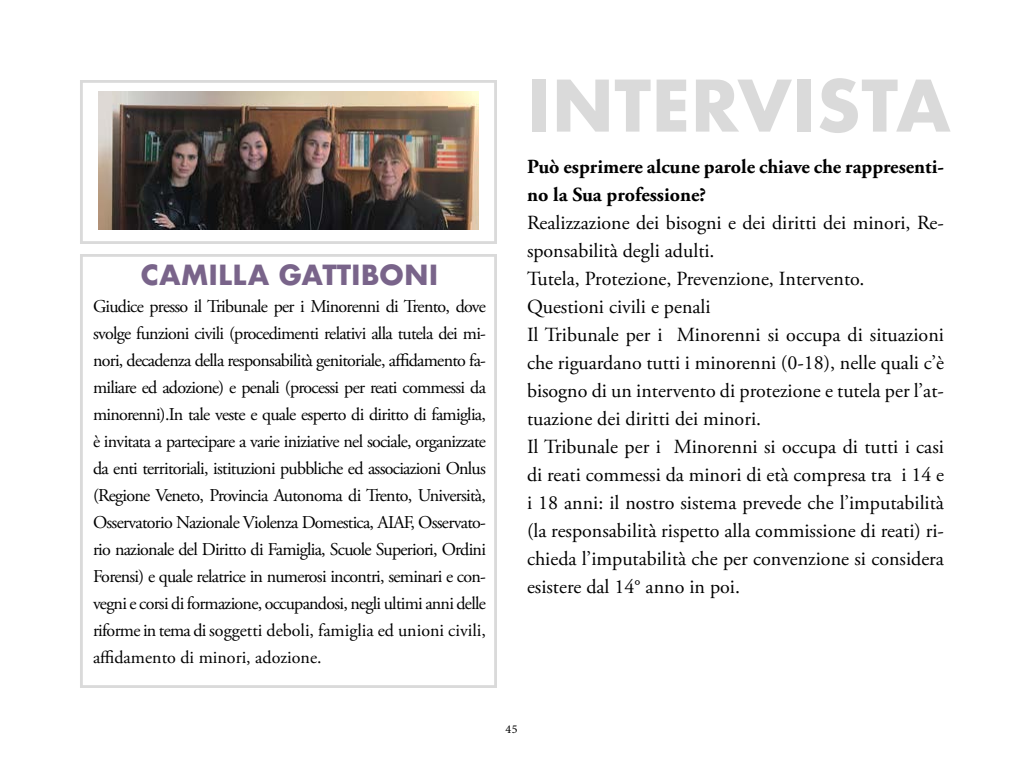
<style>
.page{position:relative;width:1024px;height:768px;background:#fff}
.page>*{position:absolute;margin:0;border:0;box-sizing:border-box;transform-origin:0 0}
.t1{font:700 69px "Futura";color:#dadada}
.t2{font:700 27px "Futura";color:#79648a}
.t3{font:20px/28px "Adobe Garamond Pro";color:#000}
.t4{font:700 20px/28px "Adobe Garamond Pro";color:#000}
.t5{font:18px/27px "Adobe Garamond Pro";color:#000;text-align:justify}
.t6{font:12px "Minion Pro";color:#000}
</style>
<div class="page">
<div style="left:80px;top:254px;width:417px;height:434px;border:3px solid #dadada"></div>
<div style="left:80px;top:80px;width:417px;height:164px;border:3px solid #dadada"></div>
<img style="left:98px;top:91px;width:381px;height:139px">
<h2 class="t2" style="left:141px;top:257px;width:299px">CAMILLA GATTIBONI</h2>
<p class="t5" style="left:93px;top:293px;width:395px">Giudice presso il Tribunale per i Minorenni di Trento, dove svolge funzioni civili (procedimenti relativi alla tutela dei mi&shy;nori, decadenza della responsabilità genitoriale, affidamento fa&shy;miliare ed adozione) e penali (processi per reati commessi da minorenni).In tale veste e quale esperto di diritto di famiglia, è invitata a partecipare a varie iniziative nel sociale, organizzate da enti territoriali, istituzioni pubbliche ed associazioni Onlus (Regione Veneto, Provincia Autonoma di Trento, Università, Osservatorio Nazionale Violenza Domestica, AIAF, Osservato&shy;rio nazionale del Diritto di Famiglia, Scuole Superiori, Ordini Forensi) e quale relatrice in numerosi incontri, seminari e con&shy;vegni e corsi di formazione, occupandosi, negli ultimi anni delle riforme in tema di soggetti deboli, famiglia ed unioni civili, affidamento di minori, adozione.</p>
<h1 class="t1" style="left:527px;top:60px;width:426px">INTERVISTA</h1>
<p class="t4" style="left:527px;top:153px;width:418px">Può esprimere alcune parole chiave che rappresenti&shy;no la Sua professione?</p>
<p class="t3" style="left:527px;top:209px;width:419px">Realizzazione dei bisogni e dei diritti dei minori, Re&shy;sponsabilità degli adulti.<br>Tutela, Protezione, Prevenzione, Intervento.<br>Questioni civili e penali<br>Il Tribunale per i Minorenni si occupa di situazioni che riguardano tutti i minorenni (0-18), nelle quali c’è bisogno di un intervento di protezione e tutela per l’at&shy;tuazione dei diritti dei minori.<br>Il Tribunale per i Minorenni si occupa di tutti i casi di reati commessi da minori di età compresa tra i 14 e i 18 anni: il nostro sistema prevede che l’imputabilità (la responsabilità rispetto alla commissione di reati) ri&shy;chieda l’imputabilità che per convenzione si considera esistere dal 14° anno in poi.</p>
<p class="t6" style="left:506px;top:721px;width:14px">45</p>
</div>
